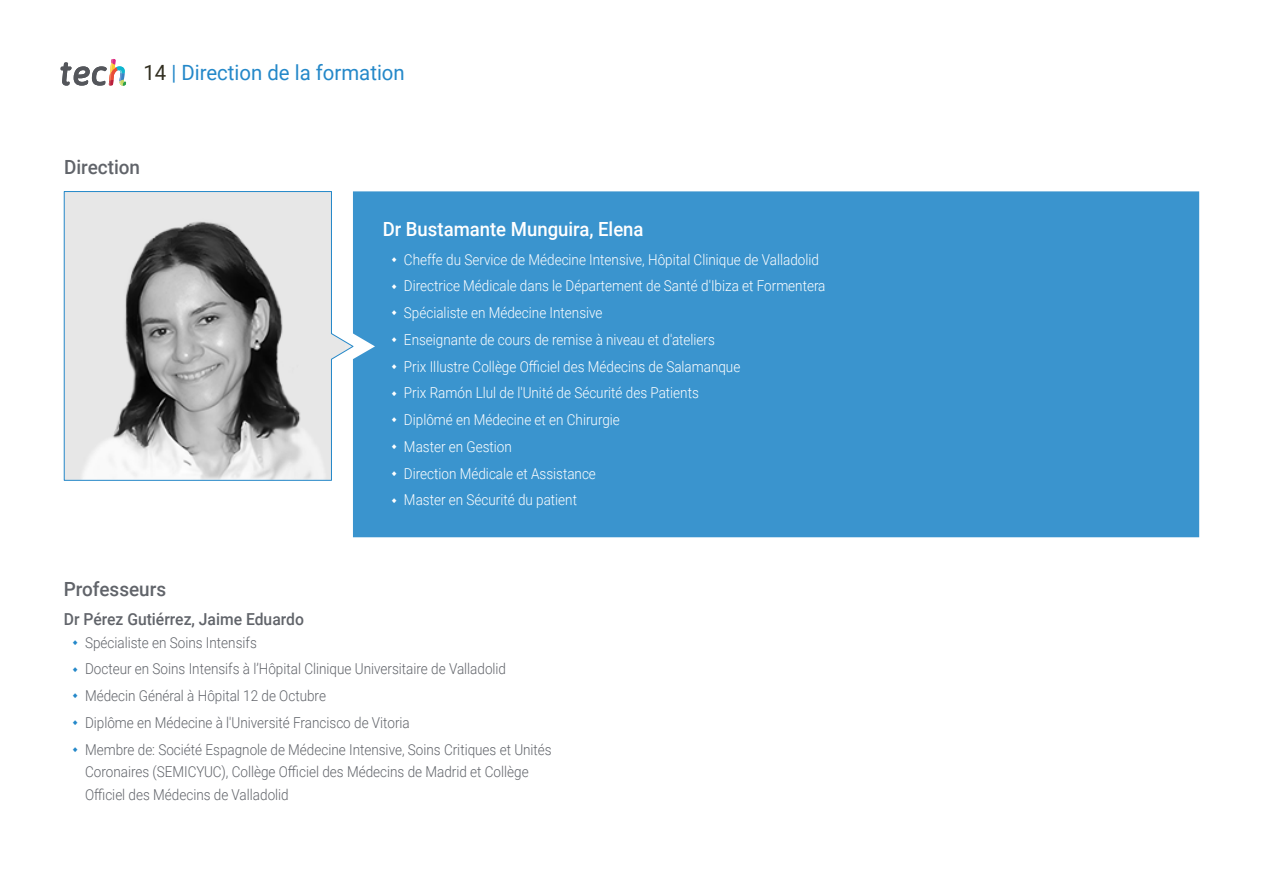
<style>
.page{position:relative;width:1263px;height:893px;background:#fff}
.page>*{position:absolute;margin:0;border:0;box-sizing:border-box;transform-origin:0 0}
.t1{font:21px "Roboto";color:#2488c9}
.t2{font:500 19.5px "Roboto";color:#fff;scale:.95 1}
.t3{font:500 19.5px "Roboto";color:#61646a}
.t4{font:500 16.5px "Roboto";color:#61646a;scale:.95 1}
.t5{font:300 15px/26.7px "Roboto";color:#fff;scale:.9 1}
.t6{font:300 15px/26.7px "Roboto";color:#61646a;scale:.9 1}
.s1{color:#312e20}
</style>
<div class="page">
<div style="left:353px;top:191px;width:846px;height:346px;background:#3a94ce"></div>
<svg style="left:64px;top:191px;width:290px;height:290px;background:#b9bbbc"></svg>
<svg style="left:61px;top:59px;width:65px;height:27px"></svg>
<svg style="left:392px;top:257px;width:5px;height:5px"></svg>
<svg style="left:392px;top:284px;width:5px;height:5px"></svg>
<svg style="left:392px;top:310px;width:5px;height:5px"></svg>
<svg style="left:392px;top:337px;width:5px;height:5px"></svg>
<svg style="left:392px;top:364px;width:5px;height:5px"></svg>
<svg style="left:392px;top:391px;width:5px;height:5px"></svg>
<svg style="left:392px;top:417px;width:5px;height:5px"></svg>
<svg style="left:392px;top:444px;width:5px;height:5px"></svg>
<svg style="left:392px;top:471px;width:5px;height:5px"></svg>
<svg style="left:392px;top:498px;width:5px;height:5px"></svg>
<h1 class="t1" style="left:144px;top:57px;width:263px"><span class="s1">14</span> | Direction de la formation</h1>
<h2 class="t3" style="left:64px;top:154px;width:78px">Direction</h2>
<h2 class="t3" style="left:64px;top:575px;width:104px">Professeurs</h2>
<h2 class="t2" style="left:383px;top:215px;width:276px">Dr Bustamante Munguira, Elena</h2>
<p class="t5" style="left:404px;top:245px;width:470px">Cheffe du Service de Médecine Intensive, Hôpital Clinique de Valladolid Directrice Médicale dans le Département de Santé d'Ibiza et Formentera Spécialiste en Médecine Intensive<br>Enseignante de cours de remise à niveau et d'ateliers<br>Prix Illustre Collège Officiel des Médecins de Salamanque<br>Prix Ramón Llul de l'Unité de Sécurité des Patients<br>Diplômé en Médecine et en Chirurgie<br>Master en Gestion<br>Direction Médicale et Assistance<br>Master en Sécurité du patient</p>
<p class="t4" style="left:64px;top:608px;width:254px">Dr Pérez Gutiérrez, Jaime Eduardo</p>
<p class="t6" style="left:85px;top:628px;width:520px">Spécialiste en Soins Intensifs<br>Docteur en Soins Intensifs à l’Hôpital Clinique Universitaire de Valladolid Médecin Général à Hôpital 12 de Octubre<br>Diplôme en Médecine à l'Université Francisco de Vitoria<br>Membre de: Société Espagnole de Médecine Intensive, Soins Critiques et Unités</p>
<p class="t6" style="left:85px;top:760px;width:494px;line-height:22.5px">Coronaires (SEMICYUC), Collège Officiel des Médecins de Madrid et Collège<br>Officiel des Médecins de Valladolid</p>
</div>
